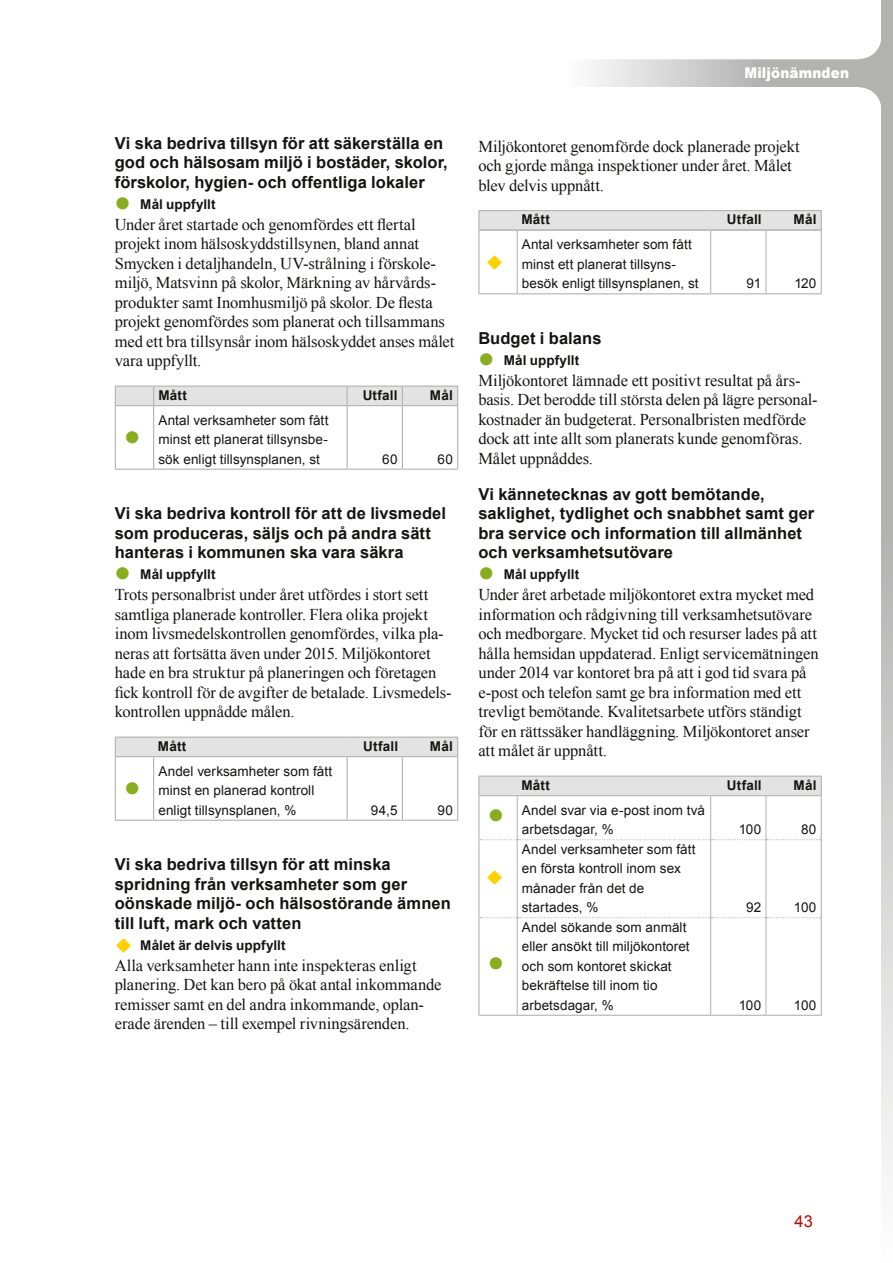
<style>
.page{position:relative;width:893px;height:1263px;background:#fff}
.page>*{position:absolute;margin:0;border:0;box-sizing:border-box;transform-origin:0 0}
.t1{font:16.5px/19.5px "Times New Roman";letter-spacing:-.01em;color:#141412}
.t2{font:700 16.5px/19.5px "Arial";letter-spacing:.005em;color:#141412}
.t3{font:16.5px "Arial";color:#ae0e0a}
.t4{font:900 14.85px "Arial";letter-spacing:.015em;color:#fff;scale:.91 1}
.t5{font:13.5px/19.5px "Arial";letter-spacing:.005em;color:#141412}
.t6{font:700 13.5px "Arial";letter-spacing:.01em;color:#141412}
</style>
<div class="page">
<svg style="left:882px;top:0;width:11px;height:1170px;background:#c5c5c5"></svg>
<svg style="left:591px;top:38px;width:302px;height:70px"></svg>
<hr style="left:115px;top:469px;width:39px;height:1px;background:#b2b2b1">
<hr style="left:154px;top:469px;width:193px;height:1px;background:#b2b2b1">
<hr style="left:347px;top:469px;width:55px;height:1px;background:#b2b2b1">
<hr style="left:402px;top:469px;width:56px;height:1px;background:#b2b2b1">
<hr style="left:153px;top:406px;width:1px;height:63px;background:#b2b2b1">
<hr style="left:347px;top:406px;width:1px;height:63px;background:#b2b2b1">
<hr style="left:402px;top:406px;width:1px;height:63px;background:#b2b2b1">
<svg style="left:115px;top:386px;width:343px;height:20px;background:#dedede"></svg>
<hr style="left:115px;top:406px;width:1px;height:63px;background:#b2b2b1">
<hr style="left:457px;top:406px;width:1px;height:63px;background:#b2b2b1">
<hr style="left:115px;top:820px;width:39px;height:1px;background:#b2b2b1">
<hr style="left:154px;top:820px;width:193px;height:1px;background:#b2b2b1">
<hr style="left:347px;top:820px;width:55px;height:1px;background:#b2b2b1">
<hr style="left:402px;top:820px;width:56px;height:1px;background:#b2b2b1">
<svg style="left:115px;top:737px;width:343px;height:20px;background:#dedede"></svg>
<hr style="left:115px;top:757px;width:1px;height:63px;background:#b2b2b1">
<hr style="left:457px;top:757px;width:1px;height:63px;background:#b2b2b1">
<hr style="left:153px;top:757px;width:1px;height:63px;background:#b2b2b1">
<hr style="left:347px;top:757px;width:1px;height:63px;background:#b2b2b1">
<hr style="left:402px;top:757px;width:1px;height:63px;background:#b2b2b1">
<hr style="left:479px;top:229px;width:38px;height:2px;background:#b2b2b1">
<hr style="left:517px;top:229px;width:194px;height:2px;background:#b2b2b1">
<hr style="left:711px;top:229px;width:55px;height:2px;background:#b2b2b1">
<hr style="left:766px;top:229px;width:55px;height:2px;background:#b2b2b1">
<hr style="left:478px;top:210px;width:39px;height:1px;background:#b2b2b1">
<hr style="left:517px;top:210px;width:194px;height:1px;background:#b2b2b1">
<hr style="left:711px;top:210px;width:55px;height:1px;background:#b2b2b1">
<hr style="left:766px;top:210px;width:56px;height:1px;background:#b2b2b1">
<hr style="left:478px;top:293px;width:39px;height:1px;background:#b2b2b1">
<hr style="left:517px;top:293px;width:194px;height:1px;background:#b2b2b1">
<hr style="left:711px;top:293px;width:55px;height:1px;background:#b2b2b1">
<hr style="left:766px;top:293px;width:56px;height:1px;background:#b2b2b1">
<div style="left:478px;top:211px;width:344px;height:19px;background:#e3e3e3"></div>
<hr style="left:478px;top:230px;width:1px;height:63px;background:#b2b2b1">
<hr style="left:821px;top:230px;width:1px;height:63px;background:#b2b2b1">
<hr style="left:517px;top:231px;width:1px;height:62px;background:#b2b2b1">
<hr style="left:710px;top:231px;width:1px;height:62px;background:#b2b2b1">
<hr style="left:766px;top:231px;width:1px;height:62px;background:#b2b2b1">
<svg style="left:480px;top:839px;width:341px;height:1px"></svg>
<svg style="left:480px;top:917px;width:341px;height:1px"></svg>
<hr style="left:478px;top:1015px;width:39px;height:1px;background:#b2b2b1">
<hr style="left:517px;top:1015px;width:194px;height:1px;background:#b2b2b1">
<hr style="left:711px;top:1015px;width:55px;height:1px;background:#b2b2b1">
<hr style="left:766px;top:1015px;width:56px;height:1px;background:#b2b2b1">
<svg style="left:478px;top:776px;width:344px;height:20px;background:#dedede"></svg>
<hr style="left:478px;top:796px;width:1px;height:44px;background:#b2b2b1">
<hr style="left:821px;top:796px;width:1px;height:44px;background:#b2b2b1">
<hr style="left:478px;top:840px;width:1px;height:78px;background:#b2b2b1">
<hr style="left:821px;top:840px;width:1px;height:78px;background:#b2b2b1">
<hr style="left:478px;top:918px;width:1px;height:97px;background:#b2b2b1">
<hr style="left:821px;top:918px;width:1px;height:97px;background:#b2b2b1">
<hr style="left:517px;top:796px;width:1px;height:44px;background:#b2b2b1">
<hr style="left:710px;top:796px;width:1px;height:44px;background:#b2b2b1">
<hr style="left:766px;top:796px;width:1px;height:44px;background:#b2b2b1">
<hr style="left:517px;top:840px;width:1px;height:78px;background:#b2b2b1">
<hr style="left:710px;top:840px;width:1px;height:78px;background:#b2b2b1">
<hr style="left:766px;top:840px;width:1px;height:78px;background:#b2b2b1">
<hr style="left:517px;top:918px;width:1px;height:97px;background:#b2b2b1">
<hr style="left:710px;top:918px;width:1px;height:97px;background:#b2b2b1">
<hr style="left:766px;top:918px;width:1px;height:97px;background:#b2b2b1">
<p class="t2" style="left:115px;top:133px;width:335px">Vi ska bedriva tillsyn för att säkerställa en god och hälsosam miljö i bostäder, skolor, förskolor, hygien- och offentliga lokaler</p>
<p class="t6" style="left:140px;top:195px;width:77px">Mål uppfyllt</p>
<p class="t1" style="left:115px;top:214px;width:341px">Under året startade och genomfördes ett flertal projekt inom hälsoskyddstillsynen, bland annat Smycken i detaljhandeln, UV-strålning i förskole&shy;miljö, Matsvinn på skolor, Märkning av hårvårds&shy;produkter samt Inomhusmiljö på skolor. De flesta projekt genomfördes som planerat och tillsammans med ett bra tillsynsår inom hälsoskyddet anses målet vara uppfyllt.</p>
<p class="t6" style="left:158px;top:386px;width:30px">Mått</p>
<p class="t6" style="left:363px;top:386px;width:36px">Utfall</p>
<p class="t6" style="left:430px;top:386px;width:24px">Mål</p>
<p class="t5" style="left:158px;top:410px;width:172px;text-align:justify">Antal verksamheter som fått minst ett planerat tillsynsbe&shy;sök enligt tillsynsplanen, st</p>
<p class="t5" style="left:382px;top:449px;width:17px">60</p>
<p class="t5" style="left:437px;top:449px;width:17px">60</p>
<p class="t2" style="left:115px;top:504px;width:333px">Vi ska bedriva kontroll för att de livsmedel som produceras, säljs och på andra sätt hanteras i kommunen ska vara säkra</p>
<p class="t6" style="left:140px;top:565px;width:77px">Mål uppfyllt</p>
<p class="t1" style="left:115px;top:584px;width:337px">Trots personalbrist under året utfördes i stort sett samtliga planerade kontroller. Flera olika projekt inom livsmedelskontrollen genomfördes, vilka pla&shy;neras att fortsätta även under 2015. Miljökontoret hade en bra struktur på planeringen och företagen fick kontroll för de avgifter de betalade. Livsmedels&shy;kontrollen uppnådde målen.</p>
<p class="t6" style="left:158px;top:737px;width:30px">Mått</p>
<p class="t6" style="left:363px;top:737px;width:36px">Utfall</p>
<p class="t6" style="left:430px;top:737px;width:24px">Mål</p>
<p class="t5" style="left:158px;top:761px;width:175px">Andel verksamheter som fått minst en planerad kontroll enligt tillsynsplanen, %</p>
<p class="t5" style="left:371px;top:800px;width:28px">94,5</p>
<p class="t5" style="left:437px;top:800px;width:17px">90</p>
<p class="t2" style="left:115px;top:855px;width:337px">Vi ska bedriva tillsyn för att minska spridning från verksamheter som ger oönskade miljö- och hälsostörande ämnen till luft, mark och vatten</p>
<p class="t6" style="left:140px;top:936px;width:147px">Målet är delvis uppfyllt</p>
<p class="t1" style="left:115px;top:955px;width:328px">Alla verksamheter hann inte inspekteras enligt planering. Det kan bero på ökat antal inkommande remisser samt en del andra inkommande, oplan&shy;erade ärenden – till exempel rivningsärenden.</p>
<p class="t4" style="left:744px;top:62px;width:116px">Miljönämnden</p>
<p class="t1" style="left:478px;top:136px;width:323px">Miljökontoret genomförde dock planerade projekt och gjorde många inspektioner under året. Målet blev delvis uppnått.</p>
<p class="t6" style="left:521px;top:210px;width:30px">Mått</p>
<p class="t6" style="left:727px;top:210px;width:36px">Utfall</p>
<p class="t6" style="left:793px;top:210px;width:24px">Mål</p>
<p class="t5" style="left:522px;top:235px;width:178px">Antal verksamheter som fått minst ett planerat tillsyns&shy;besök enligt tillsynsplanen, st</p>
<p class="t5" style="left:746px;top:274px;width:16px">91</p>
<p class="t5" style="left:794px;top:274px;width:24px">120</p>
<p class="t2" style="left:478px;top:328px;width:125px">Budget i balans</p>
<p class="t6" style="left:504px;top:351px;width:77px">Mål uppfyllt</p>
<p class="t1" style="left:478px;top:370px;width:339px">Miljökontoret lämnade ett positivt resultat på års&shy;basis. Det berodde till största delen på lägre personal&shy;kostnader än budgeterat. Personalbristen medförde dock att inte allt som planerats kunde genomföras.<br>Målet uppnåddes.</p>
<p class="t2" style="left:478px;top:484px;width:337px">Vi kännetecknas av gott bemötande, saklighet, tydlighet och snabbhet samt ger bra service och information till allmänhet och verksamhetsutövare</p>
<p class="t6" style="left:504px;top:565px;width:77px">Mål uppfyllt</p>
<p class="t1" style="left:478px;top:584px;width:342px">Under året arbetade miljökontoret extra mycket med information och rådgivning till verksamhetsutövare och medborgare. Mycket tid och resurser lades på att hålla hemsidan uppdaterad. Enligt servicemätningen under 2014 var kontoret bra på att i god tid svara på e-post och telefon samt ge bra information med ett trevligt bemötande. Kvalitetsarbete utförs ständigt för en rättssäker handläggning. Miljökontoret anser att målet är uppnått.</p>
<p class="t6" style="left:521px;top:776px;width:30px">Mått</p>
<p class="t6" style="left:727px;top:776px;width:36px">Utfall</p>
<p class="t6" style="left:793px;top:776px;width:24px">Mål</p>
<p class="t5" style="left:522px;top:800px;width:185px">Andel svar via e-post inom två arbetsdagar, %</p>
<p class="t5" style="left:739px;top:820px;width:24px">100</p>
<p class="t5" style="left:801px;top:820px;width:17px">80</p>
<p class="t5" style="left:522px;top:839px;width:175px">Andel verksamheter som fått en första kontroll inom sex månader från det de startades, %</p>
<p class="t5" style="left:522px;top:917px;width:169px">Andel sökande som anmält eller ansökt till miljökontoret och som kontoret skickat bekräftelse till inom tio arbetsdagar, %</p>
<p class="t5" style="left:746px;top:898px;width:17px">92</p>
<p class="t5" style="left:794px;top:898px;width:24px">100</p>
<p class="t5" style="left:739px;top:995px;width:24px">100</p>
<p class="t5" style="left:794px;top:995px;width:24px">100</p>
<p class="t3" style="left:795px;top:1210px;width:20px">43</p>
</div>
